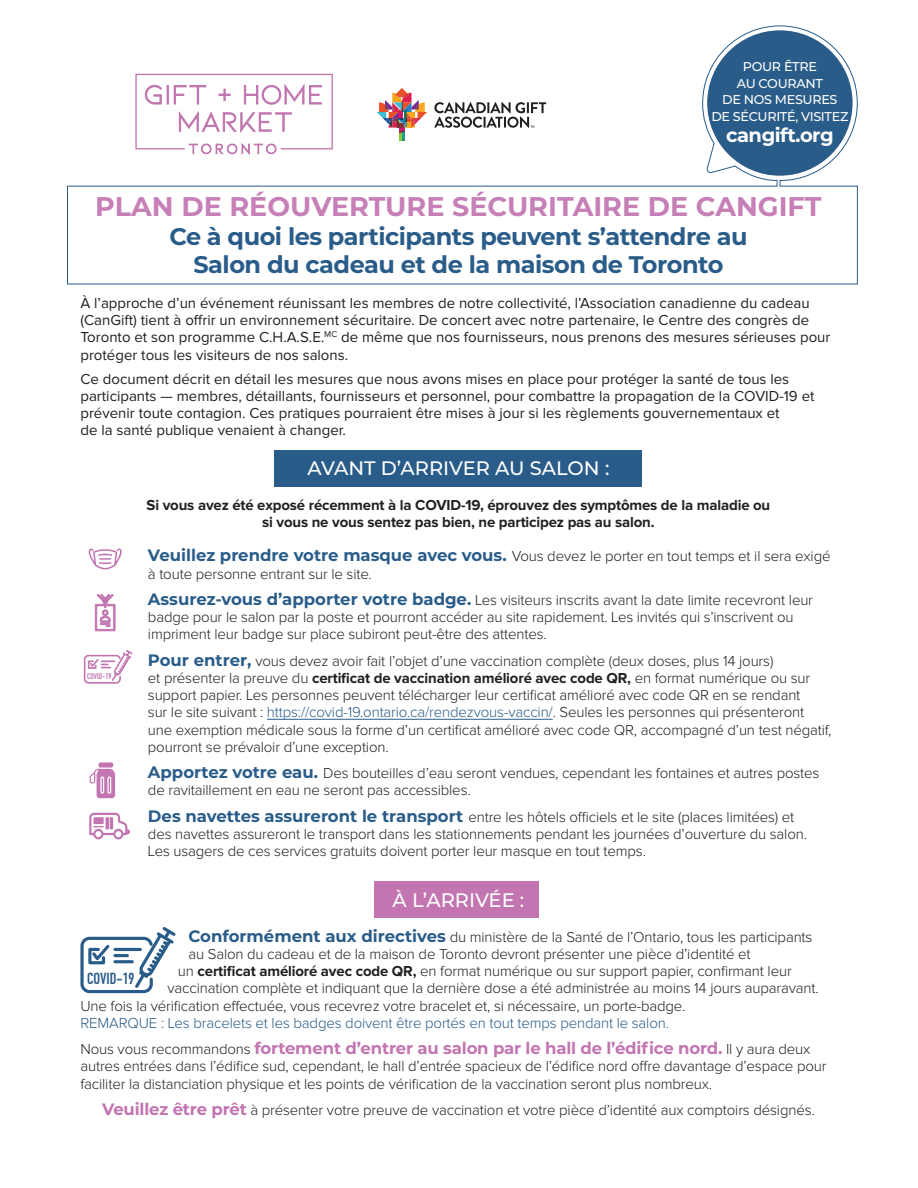
<style>
.page{position:relative;width:918px;height:1188px;background:#fff}
.page>*{position:absolute;margin:0;border:0;box-sizing:border-box;transform-origin:0 0}
.t1{font:700 27px "Montserrat";color:#c780b7}
.t2{font:700 24px/28.5px "Montserrat";letter-spacing:-.02em;color:#295c89;text-align:center}
.t3{font:500 19.5px "Montserrat";color:#fff}
.t4{font:700 19.5px "Montserrat";letter-spacing:-.025em;color:#fff}
.t5{font:700 16.5px "Montserrat";letter-spacing:-.01em;color:#c275b0}
.t6{font:700 15.9px "DIN Condensed";color:#295c89}
.t7{font:300 15px/17.2px "Proxima Nova";letter-spacing:-.01em;color:#231f20}
.t8{font:15px/17.2px "Proxima Nova";color:#231f20}
.t9{font:700 15px/17.2px "Proxima Nova";letter-spacing:-.01em;color:#231f20;text-align:center}
.t10{font:300 15px "Proxima Nova";letter-spacing:-.01em;color:#295c89}
.t11{font:500 12.75px/16.5px "Montserrat";letter-spacing:-.025em;color:#fff;text-align:center}
.t12{font:700 8.1px "DIN Condensed";color:#c275b0}
.s1{font-family:"Montserrat";font-weight:700;font-size:16.5px;color:#295c89}
.s2{font-weight:700}
.s3{color:#295c89}
.s4{font-family:"Proxima Nova";font-weight:300;font-size:15px;color:#231f20}
.s5{font-family:"Montserrat";font-weight:700;font-size:16.5px;color:#c275b0}
</style>
<div class="page">
<div style="left:274px;top:450px;width:368px;height:37px;background:#295c89"></div>
<div style="left:375px;top:881px;width:164px;height:36px;background:#c275b0"></div>
<hr style="left:267px;top:719px;width:286px;height:1px;background:#295c89">
<svg style="left:89px;top:548px;width:33px;height:22px"></svg>
<svg style="left:95px;top:594px;width:20px;height:37px"></svg>
<svg style="left:80px;top:927px;width:96px;height:67px"></svg>
<svg style="left:83px;top:649px;width:50px;height:35px"></svg>
<svg style="left:90px;top:769px;width:25px;height:29px"></svg>
<div style="left:98px;top:762px;width:15px;height:6px;background:#c275b0;border-radius:2px"></div>
<svg style="left:89px;top:813px;width:41px;height:27px"></svg>
<svg style="left:67px;top:25px;width:791px;height:260px"></svg>
<div style="left:707px;top:30px;width:146px;height:146px;background:#295c89;border-radius:50%"></div>
<p class="t11" style="left:711px;top:58px;width:138px">POUR ÊTRE<br>AU COURANT<br>DE NOS MESURES<br>DE SÉCURITÉ, VISITEZ</p>
<h3 class="t4" style="left:726px;top:121px;width:109px">cangift.org</h3>
<h1 class="t1" style="left:95px;top:187px;width:728px">PLAN DE RÉOUVERTURE SÉCURITAIRE DE CANGIFT</h1>
<h2 class="t2" style="left:169px;top:221px;width:580px">Ce à quoi les participants peuvent s’attendre au<br>Salon du cadeau et de la maison de Toronto</h2>
<p class="t8" style="left:80px;top:294px;width:752px">À l’approche d’un événement réunissant les membres de notre collectivité, l’Association canadienne du cadeau (CanGift) tient à offrir un environnement sécuritaire. De concert avec notre partenaire, le Centre des congrès de Toronto et son programme C.H.A.S.E.<sup>MC</sup> de même que nos fournisseurs, nous prenons des mesures sérieuses pour protéger tous les visiteurs de nos salons.</p>
<p class="t8" style="left:80px;top:370px;width:736px">Ce document décrit en détail les mesures que nous avons mises en place pour protéger la santé de tous les participants — membres, détaillants, fournisseurs et personnel, pour combattre la propagation de la COVID-19 et prévenir toute contagion. Ces pratiques pourraient être mises à jour si les règlements gouvernementaux et<br>de la santé publique venaient à changer.</p>
<h3 class="t3" style="left:307px;top:454px;width:303px">AVANT D’ARRIVER AU SALON :</h3>
<p class="t9" style="left:147px;top:496px;width:625px">Si vous avez été exposé récemment à la COVID-19, éprouvez des symptômes de la maladie ou si vous ne vous sentez pas bien, ne participez pas au salon.</p>
<p class="t7" style="left:148px;top:548px;width:684px"><span class="s1">Veuillez prendre votre masque avec vous.</span> Vous devez le porter en tout temps et il sera exigé à toute personne entrant sur le site.</p>
<p class="t7" style="left:148px;top:592px;width:667px"><span class="s1">Assurez-vous d’apporter votre badge.</span> Les visiteurs inscrits avant la date limite recevront leur badge pour le salon par la poste et pourront accéder au site rapidement. Les invités qui s’inscrivent ou impriment leur badge sur place subiront peut-être des attentes.</p>
<p class="t7" style="left:148px;top:653px;width:685px"><span class="s1">Pour entrer,</span> vous devez avoir fait l’objet d’une vaccination complète (deux doses, plus 14 jours)<br>et présenter la preuve du <span class="s2">certificat de vaccination amélioré avec code QR,</span> en format numérique ou sur support papier. Les personnes peuvent télécharger leur certificat amélioré avec code QR en se rendant<br>sur le site suivant : <span class="s3">https://covid-19.ontario.ca/rendezvous-vaccin/</span>. Seules les personnes qui présenteront une exemption médicale sous la forme d’un certificat amélioré avec code QR, accompagné d’un test négatif, pourront se prévaloir d’une exception.</p>
<p class="t7" style="left:148px;top:765px;width:673px"><span class="s1">Apportez votre eau.</span> Des bouteilles d’eau seront vendues, cependant les fontaines et autres postes de ravitaillement en eau ne seront pas accessibles.</p>
<p class="t7" style="left:148px;top:809px;width:661px"><span class="s1">Des navettes assureront le transport</span> entre les hôtels officiels et le site (places limitées) et des navettes assureront le transport dans les stationnements pendant les journées d’ouverture du salon.<br>Les usagers de ces services gratuits doivent porter leur masque en tout temps.</p>
<h3 class="t3" style="left:393px;top:886px;width:133px">À L’ARRIVÉE :</h3>
<p class="t7" style="left:188px;top:929px;width:626px"><span class="s1">Conformément aux directives</span> du ministère de la Santé de l’Ontario, tous les participants</p>
<p class="t7" style="left:188px;top:946px;width:564px">au Salon du cadeau et de la maison de Toronto devront présenter une pièce d’identité et</p>
<p class="t7" style="left:178px;top:963px;width:615px">un <span class="s2">certificat amélioré avec code QR,</span> en format numérique ou sur support papier, confirmant leur</p>
<p class="t7" style="left:167px;top:980px;width:653px">vaccination complète et indiquant que la dernière dose a été administrée au moins 14 jours auparavant.</p>
<p class="t7" style="left:80px;top:998px;width:607px">Une fois la vérification effectuée, vous recevrez votre bracelet et, si nécessaire, un porte-badge.</p>
<p class="t10" style="left:80px;top:1016px;width:590px">REMARQUE : Les bracelets et les badges doivent être portés en tout temps pendant le salon.</p>
<p class="t5" style="left:80px;top:1036px;width:731px"><span class="s4">Nous vous recommandons</span> fortement d’entrer au salon par le hall de l’édifice nord. <span class="s4">Il y aura deux</span></p>
<p class="t7" style="left:80px;top:1058px;width:748px">autres entrées dans l’édifice sud, cependant, le hall d’entrée spacieux de l’édifice nord offre davantage d’espace pour faciliter la distanciation physique et les points de vérification de la vaccination seront plus nombreux.</p>
<p class="t7" style="left:102px;top:1102px;width:714px"><span class="s5">Veuillez être prêt</span> à présenter votre preuve de vaccination et votre pièce d’identité aux comptoirs désignés.</p>
<p class="t12" style="left:87px;top:671px;width:26px">COVID-19</p>
<p class="t6" style="left:87px;top:968px;width:49px">COVID-19</p>
</div>
